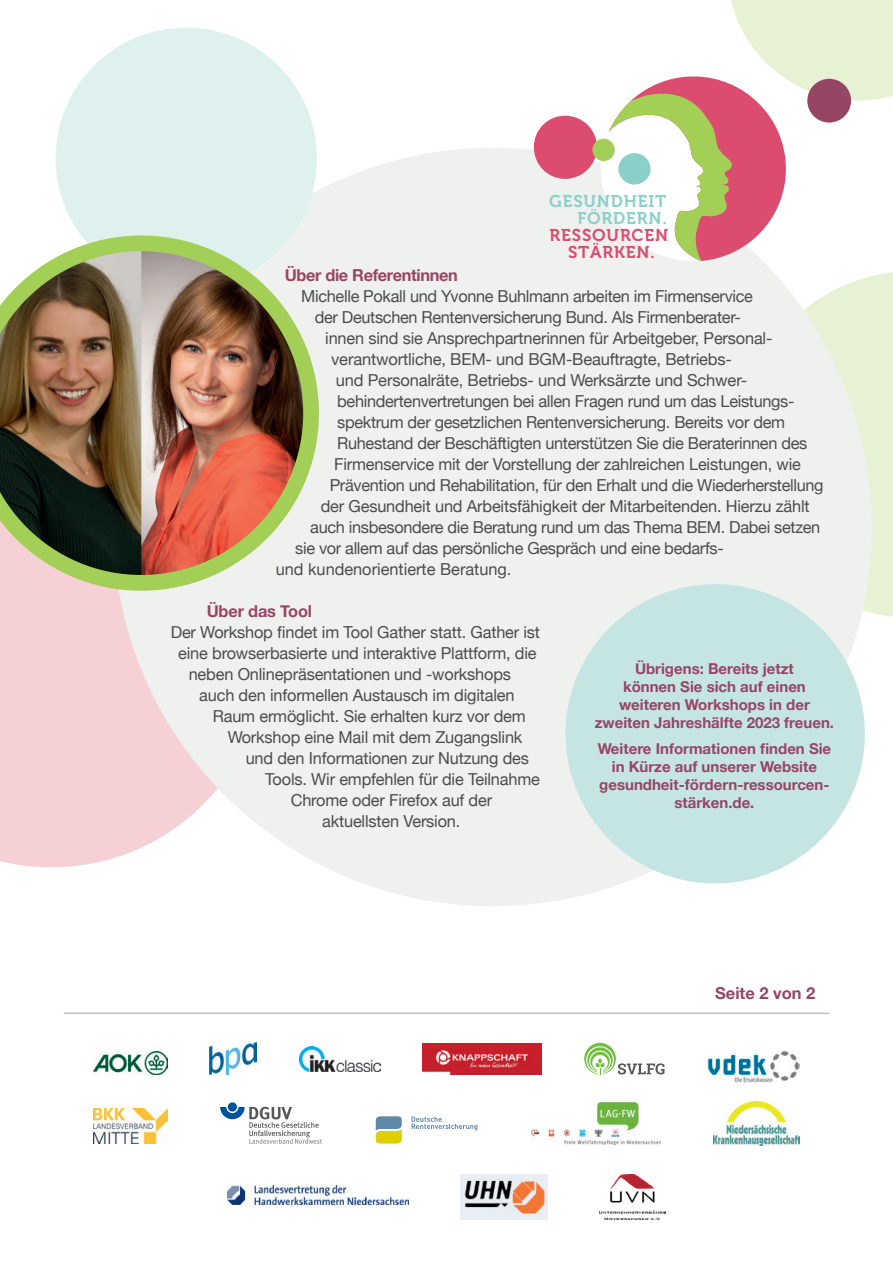
<style>
.page{position:relative;width:893px;height:1263px;background:#fff}
.page>*{position:absolute;margin:0;border:0;box-sizing:border-box;transform-origin:0 0}
.t1{font:16.95px "Museo 700";letter-spacing:.05em;color:#89d0c8}
.t2{font:16.95px/17px "Museo 700";letter-spacing:.05em;color:#db4c6f;text-align:center}
.t3{font:16.5px "Helvetica Neue";letter-spacing:-.01em;color:#4b4c4d}
.t4{font:700 16.5px "Helvetica Neue";letter-spacing:-.02em;color:#974565}
.t5{font:700 16.5px "Helvetica Neue";color:#974565}
.t6{font:700 15px/18px "Helvetica Neue";color:#974565;text-align:center}
</style>
<div class="page">
<svg style="left:804px;top:272px;width:89px;height:345px;background:#e9f2d7"></svg>
<svg style="left:0;top:591px;width:218px;height:276px;background:#f5d4d8"></svg>
<div style="left:113px;top:148px;width:759px;height:758px;background:#eff1ee;border-radius:50%"></div>
<div style="left:56px;top:28px;width:261px;height:261px;background:#dff1ef;border-radius:50%"></div>
<svg style="left:609px;top:0;width:284px;height:261px"></svg>
<div style="left:534px;top:116px;width:63px;height:63px;background:#db4c6f;border-radius:50%"></div>
<div style="left:592px;top:139px;width:23px;height:22px;background:#a3cf57;border-radius:50%"></div>
<div style="left:618px;top:153px;width:33px;height:32px;background:#89d0c8;border-radius:50%"></div>
<img style="left:0;top:235px;width:319px;height:356px">
<div style="left:565px;top:584px;width:300px;height:299px;background:#c4e5e1;border-radius:50%"></div>
<hr style="left:64px;top:1012px;width:765px;height:2px;background:#c0c1b9">
<img style="left:93px;top:1108px;width:74px;height:36px">
<div style="left:228px;top:1102px;width:9px;height:9px;background:#01519b;border-radius:50%"></div>
<svg style="left:220px;top:1107px;width:102px;height:37px"></svg>
<svg style="left:376px;top:1116px;width:26px;height:27px"></svg>
<svg style="left:411px;top:1116px;width:66px;height:14px"></svg>
<img style="left:714px;top:1101px;width:86px;height:44px">
<img style="left:531px;top:1101px;width:130px;height:44px">
<img style="left:299px;top:1047px;width:81px;height:25px">
<img style="left:423px;top:1043px;width:118px;height:31px">
<svg style="left:584px;top:1043px;width:80px;height:31px"></svg>
<img style="left:707px;top:1051px;width:93px;height:32px">
<img style="left:93px;top:1052px;width:74px;height:22px">
<img style="left:210px;top:1042px;width:46px;height:32px">
<img style="left:227px;top:1186px;width:181px;height:18px">
<img style="left:460px;top:1174px;width:88px;height:45px">
<img style="left:600px;top:1174px;width:66px;height:45px">
<p class="t1" style="left:549px;top:192px;width:119px">GESUNDHEIT</p>
<p class="t1" style="left:577px;top:209px;width:91px">FÖRDERN.</p>
<p class="t2" style="left:550px;top:227px;width:120px">RESSOURCEN<br>STÄRKEN.</p>
<p class="t4" style="left:285px;top:262px;width:175px">Über die Referentinnen</p>
<p class="t3" style="left:301px;top:284px;width:453px">Michelle Pokall und Yvonne Buhlmann arbeiten im Firmenservice</p>
<p class="t3" style="left:315px;top:305px;width:428px">der Deutschen Rentenversicherung Bund. Als Firmenberater-</p>
<p class="t3" style="left:325px;top:326px;width:449px">innen sind sie Ansprechpartnerinnen für Arbeitgeber, Personal-</p>
<p class="t3" style="left:331px;top:347px;width:402px">verantwortliche, BEM- und BGM-Beauftragte, Betriebs-</p>
<p class="t3" style="left:336px;top:368px;width:413px">und Personalräte, Betriebs- und Werksärzte und Schwer-</p>
<p class="t3" style="left:337px;top:389px;width:459px">behindertenvertretungen bei allen Fragen rund um das Leistungs-</p>
<p class="t3" style="left:337px;top:410px;width:449px">spektrum der gesetzlichen Rentenversicherung. Bereits vor dem</p>
<p class="t3" style="left:337px;top:431px;width:472px">Ruhestand der Beschäftigten unterstützen Sie die Beraterinnen des</p>
<p class="t3" style="left:334px;top:452px;width:468px">Firmenservice mit der Vorstellung der zahlreichen Leistungen, wie</p>
<p class="t3" style="left:330px;top:473px;width:495px">Prävention und Rehabilitation, für den Erhalt und die Wiederherstellung</p>
<p class="t3" style="left:321px;top:494px;width:490px">der Gesundheit und Arbeitsfähigkeit der Mitarbeitenden. Hierzu zählt</p>
<p class="t3" style="left:310px;top:515px;width:512px">auch insbesondere die Beratung rund um das Thema BEM. Dabei setzen</p>
<p class="t3" style="left:295px;top:536px;width:430px">sie vor allem auf das persönliche Gespräch und eine bedarfs-</p>
<p class="t3" style="left:276px;top:557px;width:237px">und kundenorientierte Beratung.</p>
<p class="t4" style="left:207px;top:598px;width:107px">Über das Tool</p>
<p class="t3" style="left:171px;top:620px;width:371px">Der Workshop findet im Tool Gather statt. Gather ist</p>
<p class="t3" style="left:178px;top:641px;width:360px">eine browserbasierte und interaktive Plattform, die</p>
<p class="t3" style="left:189px;top:662px;width:324px">neben Onlinepräsentationen und -workshops</p>
<p class="t3" style="left:199px;top:683px;width:317px">auch den informellen Austausch im digitalen</p>
<p class="t3" style="left:213px;top:704px;width:315px">Raum ermöglicht. Sie erhalten kurz vor dem</p>
<p class="t3" style="left:228px;top:725px;width:296px">Workshop eine Mail mit dem Zugangslink</p>
<p class="t3" style="left:246px;top:746px;width:285px">und den Informationen zur Nutzung des</p>
<p class="t3" style="left:265px;top:767px;width:276px">Tools. Wir empfehlen für die Teilnahme</p>
<p class="t3" style="left:291px;top:788px;width:203px">Chrome oder Firefox auf der</p>
<p class="t3" style="left:322px;top:809px;width:140px">aktuellsten Version.</p>
<p class="t6" style="left:595px;top:660px;width:241px">Übrigens: Bereits jetzt<br>können Sie sich auf einen weiteren Workshops in der zweiten Jahreshälfte 2023 freuen.</p>
<p class="t6" style="left:598px;top:740px;width:235px">Weitere Informationen finden Sie in Kürze auf unserer Website gesundheit-fördern-ressourcen&shy;stärken.de.</p>
<p class="t5" style="left:715px;top:980px;width:102px">Seite 2 von 2</p>
</div>
